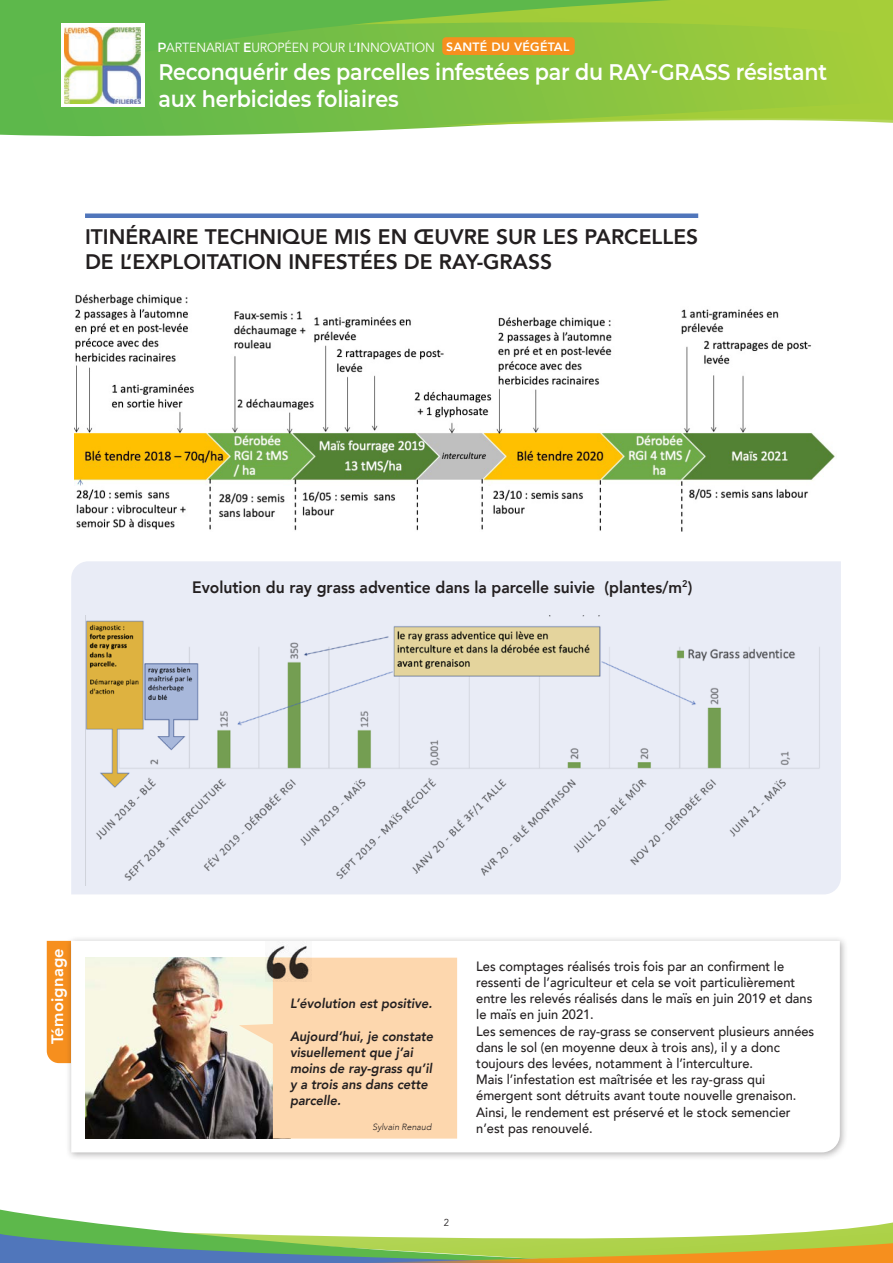
<style>
.page{position:relative;width:893px;height:1263px;background:#fff}
.page>*{position:absolute;margin:0;border:0;box-sizing:border-box;transform-origin:0 0}
.t1{font:600 22.5px/27px "Montserrat";letter-spacing:-.01em;color:#fff;scale:.92 1}
.t2{font:800 21px/25.2px "Avenir";color:#231f20}
.t3{font:800 16.5px "Avenir";color:#231f20;scale:.95 1}
.t4{font:800 16.5px "Avenir";letter-spacing:.01em;color:#fff}
.t5{font:500 13.5px/16.2px "Avenir";color:#231f20;scale:.95 1}
.t6{font:italic 800 13.5px/16.2px "Avenir";color:#231f20;scale:.95 1}
.t7{font:13.2px "Avenir";letter-spacing:-.01em;color:#fff;scale:.95 1}
.t8{font:10.05px "Avenir";color:#231f20;scale:.95 1}
.t9{font:italic 300 9px "Avenir";color:#231f20}
.s1{font-family:"Montserrat";font-weight:600}
.s2{font-weight:800;font-size:12px}
</style>
<div class="page">
<svg style="left:0;top:1209px;width:54px;height:9px"></svg>
<svg style="left:0;top:97px;width:893px;height:40px"></svg>
<svg style="left:431px;top:99px;width:462px;height:31px"></svg>
<svg style="left:0;top:0;width:893px;height:97px;background:#7fc143"></svg>
<div style="left:442px;top:37px;width:133px;height:18px;background:#f68f1e;border-radius:4px"></div>
<svg style="left:0;top:1218px;width:893px;height:45px"></svg>
<div style="left:61px;top:23px;width:84px;height:83px;background:#fff"></div>
<img style="left:65px;top:27px;width:76px;height:76px">
<div style="left:85px;top:213px;width:613px;height:5px;background:#5076bb"></div>
<img style="left:74px;top:294px;width:761px;height:237px">
<div style="left:71px;top:561px;width:770px;height:333px;background:#e9ecf6"></div>
<img style="left:86px;top:615px;width:737px;height:271px">
<div style="left:47px;top:941px;width:18px;height:122px;background:#f68f1e"></div>
<div style="left:65px;top:935px;width:783px;height:226px;background:#231f20;opacity:.35"></div>
<svg style="left:71px;top:941px;width:769px;height:211px"></svg>
<img style="left:85px;top:958px;width:154px;height:180px">
<svg style="left:239px;top:958px;width:218px;height:180px;background:#f2d1ad"></svg>
<img style="left:266px;top:942px;width:45px;height:40px">
<p class="t7" style="left:157px;top:39px;width:435px"><span class="s1">P</span>ARTENARIAT <span class="s1">E</span>UROPÉEN POUR L’<span class="s1">I</span>NNOVATION <span class="s2">SANTÉ DU VÉGÉTAL</span></p>
<h1 class="t1" style="left:158px;top:58px;width:728px">Reconquérir des parcelles infestées par du RAY-GRASS résistant aux herbicides foliaires</h1>
<h2 class="t2" style="left:85px;top:224px;width:615px">ITINÉRAIRE TECHNIQUE MIS EN ŒUVRE SUR LES PARCELLES<br>DE L’EXPLOITATION INFESTÉES DE RAY-GRASS</h2>
<p class="t3" style="left:192px;top:574px;width:528px">Evolution du ray grass adventice dans la parcelle suivie (plantes/m<sup>2</sup>)</p>
<p class="t4" style="left:45px;top:1044px;width:97px;rotate:-90deg">Témoignage</p>
<p class="t5" style="left:476px;top:957px;width:357px">Les comptages réalisés trois fois par an confirment le ressenti de l’agriculteur et cela se voit particulièrement entre les relevés réalisés dans le maïs en juin 2019 et dans le maïs en juin 2021.<br>Les semences de ray-grass se conservent plusieurs années dans le sol (en moyenne deux à trois ans), il y a donc toujours des levées, notamment à l’interculture.<br>Mais l’infestation est maîtrisée et les ray-grass qui émergent sont détruits avant toute nouvelle grenaison.<br>Ainsi, le rendement est préservé et le stock semencier n’est pas renouvelé.</p>
<p class="t6" style="left:290px;top:995px;width:151px">L’évolution est positive.</p>
<p class="t6" style="left:290px;top:1028px;width:152px">Aujourd’hui, je constate visuellement que j’ai moins de ray-grass qu’il y a trois ans dans cette parcelle.</p>
<p class="t9" style="left:372px;top:1121px;width:60px">Sylvain Renaud</p>
<p class="t8" style="left:444px;top:1217px;width:7px">2</p>
</div>
